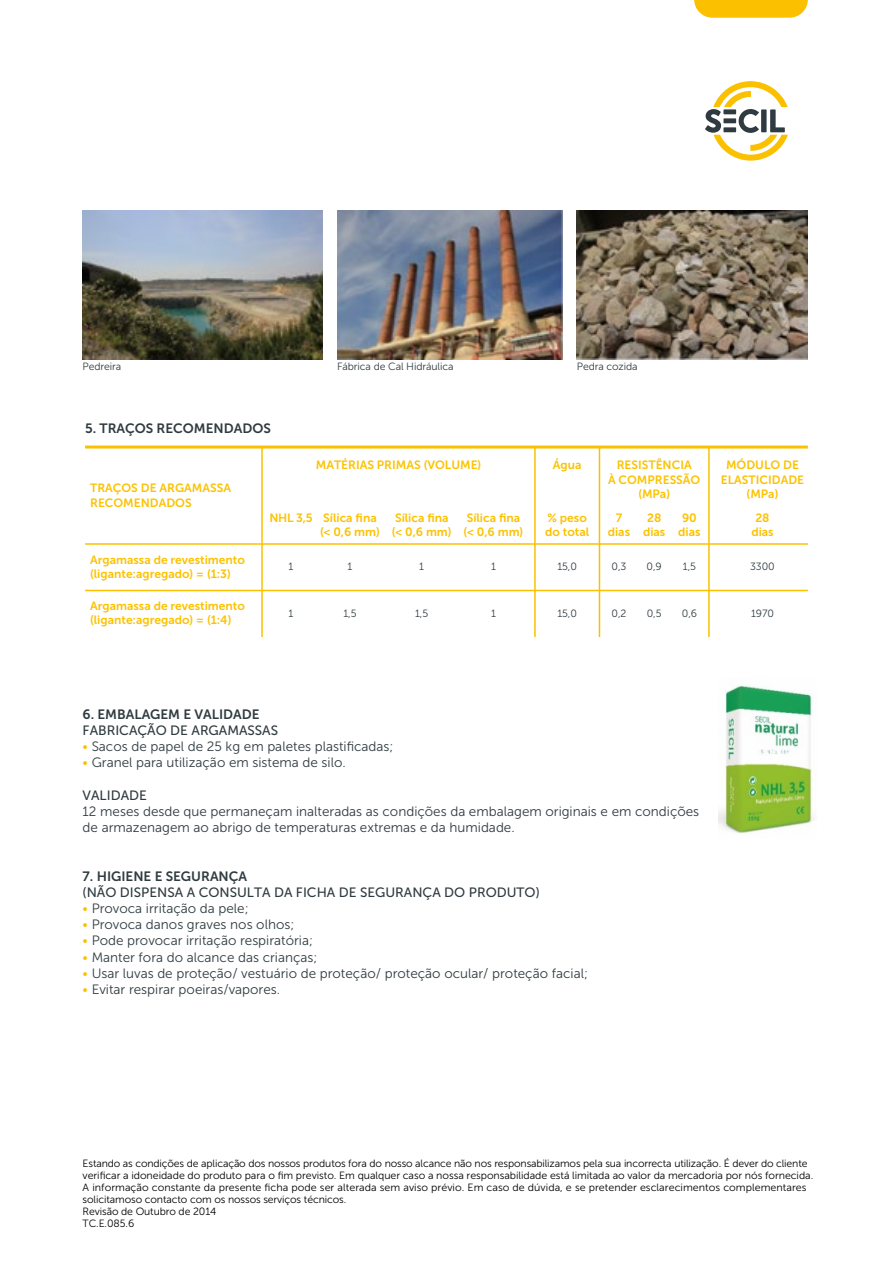
<style>
.page{position:relative;width:893px;height:1263px;background:#fff}
.page>*{position:absolute;margin:0;border:0;box-sizing:border-box;transform-origin:0 0}
.t1{font:13.5px/16.2px "Museo Sans 300";color:#2f3b40}
.t2{font:13.5px "Museo Sans 500";color:#2f3b40}
.t3{font:13.5px "Museo Sans 700";color:#2f3b40}
.t4{font:12px/14.4px "Museo Sans 700";color:#fcc200}
.t5{font:10.5px/12px "Museo Sans 300";letter-spacing:-.005em;color:#000}
.t6{font:10.5px "Museo Sans 300";letter-spacing:-.01em;color:#2f3b40}
.s1{color:#fcc200}
</style>
<div class="page">
<svg style="left:705px;top:81px;width:83px;height:80px"></svg>
<svg style="left:694px;top:0;width:114px;height:18px;background:#fbc616"></svg>
<img style="left:83px;top:211px;width:240px;height:148px">
<img style="left:337px;top:211px;width:225px;height:148px">
<img style="left:577px;top:211px;width:231px;height:148px">
<hr style="left:85px;top:445px;width:723px;height:3px;background:#fbc100">
<hr style="left:85px;top:543px;width:723px;height:2px;background:#fbc100">
<hr style="left:261px;top:447px;width:2px;height:190px;background:#fbc100">
<hr style="left:534px;top:447px;width:2px;height:190px;background:#fbc100">
<hr style="left:599px;top:447px;width:1px;height:190px;background:#fbc100">
<hr style="left:708px;top:447px;width:2px;height:190px;background:#fbc100">
<hr style="left:85px;top:590px;width:723px;height:1px;background:#fbc100">
<img style="left:718px;top:685px;width:97px;height:149px">
<p class="t6" style="left:83px;top:361px;width:40px">Pedreira</p>
<p class="t6" style="left:337px;top:361px;width:118px">Fábrica de Cal Hidráulica</p>
<p class="t6" style="left:577px;top:361px;width:62px">Pedra cozida</p>
<p class="t3" style="left:85px;top:421px;width:187px">5. TRAÇOS RECOMENDADOS</p>
<p class="t4" style="left:90px;top:481px;width:142px">TRAÇOS DE ARGAMASSA<br>RECOMENDADOS</p>
<p class="t4" style="left:316px;top:458px;width:167px">MATÉRIAS PRIMAS (VOLUME)</p>
<p class="t4" style="left:553px;top:458px;width:30px">Água</p>
<p class="t4" style="left:608px;top:458px;width:94px;text-align:center">RESISTÊNCIA<br>À COMPRESSÃO (MPa)</p>
<p class="t4" style="left:721px;top:458px;width:85px;text-align:center">MÓDULO DE<br>ELASTICIDADE (MPa)</p>
<p class="t4" style="left:90px;top:552px;width:156px">Argamassa de revestimento (ligante:agregado) = (1:3)</p>
<p class="t4" style="left:269px;top:510px;width:45px">NHL 3,5</p>
<p class="t4" style="left:320px;top:510px;width:61px">Sílica fina (&lt; 0,6 mm)</p>
<p class="t4" style="left:392px;top:510px;width:61px">Sílica fina (&lt; 0,6 mm)</p>
<p class="t4" style="left:464px;top:510px;width:61px">Sílica fina (&lt; 0,6 mm)</p>
<p class="t4" style="left:545px;top:510px;width:46px">% peso do total</p>
<p class="t4" style="left:608px;top:510px;width:24px;text-align:center">7 dias</p>
<p class="t4" style="left:643px;top:510px;width:24px;text-align:center">28 dias</p>
<p class="t4" style="left:678px;top:510px;width:24px;text-align:center">90 dias</p>
<p class="t4" style="left:751px;top:510px;width:24px;text-align:center">28 dias</p>
<p class="t6" style="left:288px;top:561px;width:6px">1</p>
<p class="t6" style="left:348px;top:561px;width:6px">1</p>
<p class="t6" style="left:419px;top:561px;width:6px">1</p>
<p class="t6" style="left:491px;top:561px;width:6px">1</p>
<p class="t6" style="left:557px;top:561px;width:21px">15,0</p>
<p class="t6" style="left:612px;top:561px;width:16px">0,3</p>
<p class="t6" style="left:647px;top:561px;width:17px">0,9</p>
<p class="t6" style="left:683px;top:561px;width:15px">1,5</p>
<p class="t6" style="left:750px;top:561px;width:26px">3300</p>
<p class="t4" style="left:90px;top:599px;width:156px">Argamassa de revestimento (ligante:agregado) = (1:4)</p>
<p class="t6" style="left:288px;top:607px;width:6px">1</p>
<p class="t6" style="left:343px;top:607px;width:15px">1,5</p>
<p class="t6" style="left:415px;top:607px;width:15px">1,5</p>
<p class="t6" style="left:491px;top:607px;width:6px">1</p>
<p class="t6" style="left:557px;top:607px;width:21px">15,0</p>
<p class="t6" style="left:611px;top:607px;width:16px">0,2</p>
<p class="t6" style="left:647px;top:607px;width:16px">0,5</p>
<p class="t6" style="left:682px;top:607px;width:17px">0,6</p>
<p class="t6" style="left:751px;top:607px;width:24px">1970</p>
<p class="t3" style="left:83px;top:706px;width:178px">6. EMBALAGEM E VALIDADE</p>
<p class="t2" style="left:83px;top:723px;width:197px">FABRICAÇÃO DE ARGAMASSAS</p>
<p class="t1" style="left:83px;top:738px;width:312px"><span class="s1">•</span> Sacos de papel de 25 kg em paletes plastificadas;</p>
<p class="t1" style="left:83px;top:755px;width:265px"><span class="s1">•</span> Granel para utilização em sistema de silo.</p>
<p class="t2" style="left:83px;top:788px;width:66px">VALIDADE</p>
<p class="t1" style="left:83px;top:803px;width:618px">12 meses desde que permaneçam inalteradas as condições da embalagem originais e em condições de armazenagem ao abrigo de temperaturas extremas e da humidade.</p>
<p class="t3" style="left:83px;top:868px;width:166px">7. HIGIENE E SEGURANÇA</p>
<p class="t2" style="left:83px;top:885px;width:459px">(NÃO DISPENSA A CONSULTA DA FICHA DE SEGURANÇA DO PRODUTO)</p>
<p class="t1" style="left:83px;top:900px;width:167px"><span class="s1">•</span> Provoca irritação da pele;</p>
<p class="t1" style="left:83px;top:917px;width:213px"><span class="s1">•</span> Provoca danos graves nos olhos;</p>
<p class="t1" style="left:83px;top:933px;width:232px"><span class="s1">•</span> Pode provocar irritação respiratória;</p>
<p class="t1" style="left:83px;top:949px;width:236px"><span class="s1">•</span> Manter fora do alcance das crianças;</p>
<p class="t1" style="left:83px;top:965px;width:507px"><span class="s1">•</span> Usar luvas de proteção/ vestuário de proteção/ proteção ocular/ proteção facial;</p>
<p class="t1" style="left:83px;top:981px;width:199px"><span class="s1">•</span> Evitar respirar poeiras/vapores.</p>
<p class="t5" style="left:83px;top:1157px;width:732px">Estando as condições de aplicação dos nossos produtos fora do nosso alcance não nos responsabilizamos pela sua incorrecta utilização. É dever do cliente verificar a idoneidade do produto para o fim previsto. Em qualquer caso a nossa responsabilidade está limitada ao valor da mercadoria por nós fornecida.<br>A informação constante da presente ficha pode ser alterada sem aviso prévio. Em caso de dúvida, e se pretender esclarecimentos complementares solicitamoso contacto com os nossos serviços técnicos.<br>Revisão de Outubro de 2014<br>TC.E.085.6</p>
</div>
